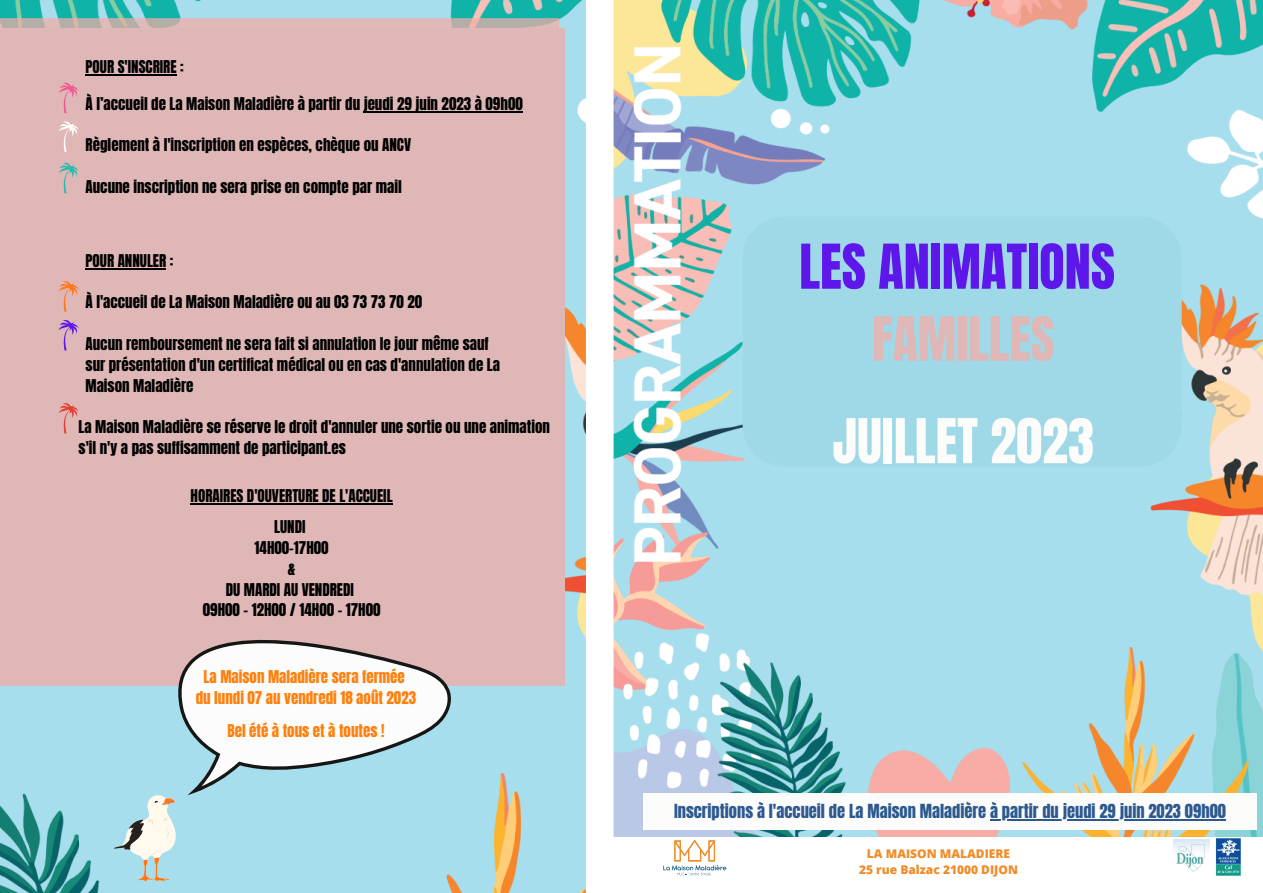
<style>
.page{position:relative;width:1263px;height:893px;background:#fff}
.page>*{position:absolute;margin:0;border:0;box-sizing:border-box;transform-origin:0 0}
.t1{font:52.5px "Anton";color:#5e17eb}
.t2{font:52.5px "Anton";color:#fcfcfb}
.t3{font:51.75px "Anton";color:#deb7b6}
.t4{font:16.5px "Anton";color:#2d598f}
.t5{font:15px/20.9px "Anton";color:#000}
.t6{font:15px "Anton";color:#ff800d}
.t7{font:800 12px "Open Sans";color:#f08c27}
</style>
<div class="page">
<img style="left:0;top:0;width:1263px;height:893px">
<div style="left:0;top:28px;width:565px;height:657px;background:#deb7b6"></div>
<div style="left:643px;top:793px;width:614px;height:37px;background:#fcfcfb"></div>
<hr style="left:990px;top:819px;width:236px;height:1px;background:#2d598f">
<div style="left:613px;top:836px;width:650px;height:57px;background:#fff"></div>
<div style="left:742px;top:216px;width:440px;height:250px;background:#9fd9e7"></div>
<svg style="left:663px;top:839px;width:63px;height:36px"></svg>
<img style="left:1174px;top:838px;width:67px;height:37px">
<svg style="left:59px;top:83px;width:20px;height:30px"></svg>
<svg style="left:59px;top:121px;width:20px;height:31px"></svg>
<svg style="left:59px;top:163px;width:20px;height:30px"></svg>
<svg style="left:114px;top:639px;width:339px;height:242px"></svg>
<hr style="left:86px;top:74px;width:91px;height:1px;background:#000">
<hr style="left:364px;top:111px;width:159px;height:1px;background:#000">
<hr style="left:86px;top:268px;width:80px;height:1px;background:#000">
<hr style="left:191px;top:503px;width:202px;height:1px;background:#000">
<svg style="left:59px;top:281px;width:20px;height:31px"></svg>
<svg style="left:59px;top:320px;width:20px;height:30px"></svg>
<svg style="left:59px;top:403px;width:20px;height:30px"></svg>
<p class="t5" style="left:86px;top:56px;width:100px">POUR S'INSCRIRE :</p>
<p class="t5" style="left:86px;top:93px;width:439px">À l’accueil de La Maison Maladière à partir du jeudi 29 juin 2023 à 09h00</p>
<p class="t5" style="left:86px;top:135px;width:327px">Règlement à l'inscription en espèces, chèque ou ANCV</p>
<p class="t5" style="left:86px;top:176px;width:318px">Aucune inscription ne sera prise en compte par mail</p>
<p class="t5" style="left:86px;top:250px;width:89px">POUR ANNULER :</p>
<p class="t5" style="left:86px;top:292px;width:338px">À l'accueil de La Maison Maladière ou au 03 73 73 70 20</p>
<p class="t5" style="left:86px;top:333px;width:416px">Aucun remboursement ne sera fait si annulation le jour même sauf sur présentation d'un certificat médical ou en cas d'annulation de La<br>Maison Maladière</p>
<p class="t5" style="left:79px;top:416px;width:473px">La Maison Maladière se réserve le droit d'annuler une sortie ou une animation</p>
<p class="t5" style="left:79px;top:437px;width:269px">s'il n'y a pas suffisamment de participant.es</p>
<p class="t5" style="left:191px;top:485px;width:203px">HORAIRES D'OUVERTURE DE L'ACCUEIL</p>
<p class="t5" style="left:274px;top:516px;width:33px">LUNDI</p>
<p class="t5" style="left:255px;top:537px;width:76px">14H00-17H00</p>
<p class="t5" style="left:288px;top:558px;width:9px">&amp;</p>
<p class="t5" style="left:226px;top:579px;width:130px">DU MARDI AU VENDREDI</p>
<p class="t5" style="left:203px;top:600px;width:179px">09H00 - 12H00 / 14H00 - 17H00</p>
<p class="t6" style="left:204px;top:666px;width:203px">La Maison Maladière sera fermée</p>
<p class="t6" style="left:196px;top:687px;width:222px">du lundi 07 au vendredi 18 août 2023</p>
<p class="t6" style="left:227px;top:720px;width:158px">Bel été à tous et à toutes !</p>
<p class="t1" style="left:799px;top:229px;width:317px">LES ANIMATIONS</p>
<p class="t3" style="left:872px;top:302px;width:184px">FAMILLES</p>
<p class="t2" style="left:832px;top:403px;width:263px">JUILLET 2023</p>
<p class="t4" style="left:674px;top:799px;width:553px">Inscriptions à l'accueil de La Maison Maladière à partir du jeudi 29 juin 2023 09h00</p>
<p class="t7" style="left:867px;top:844px;width:145px">LA MAISON MALADIERE</p>
<p class="t7" style="left:859px;top:861px;width:160px">25 rue Balzac 21000 DIJON</p>
</div>
